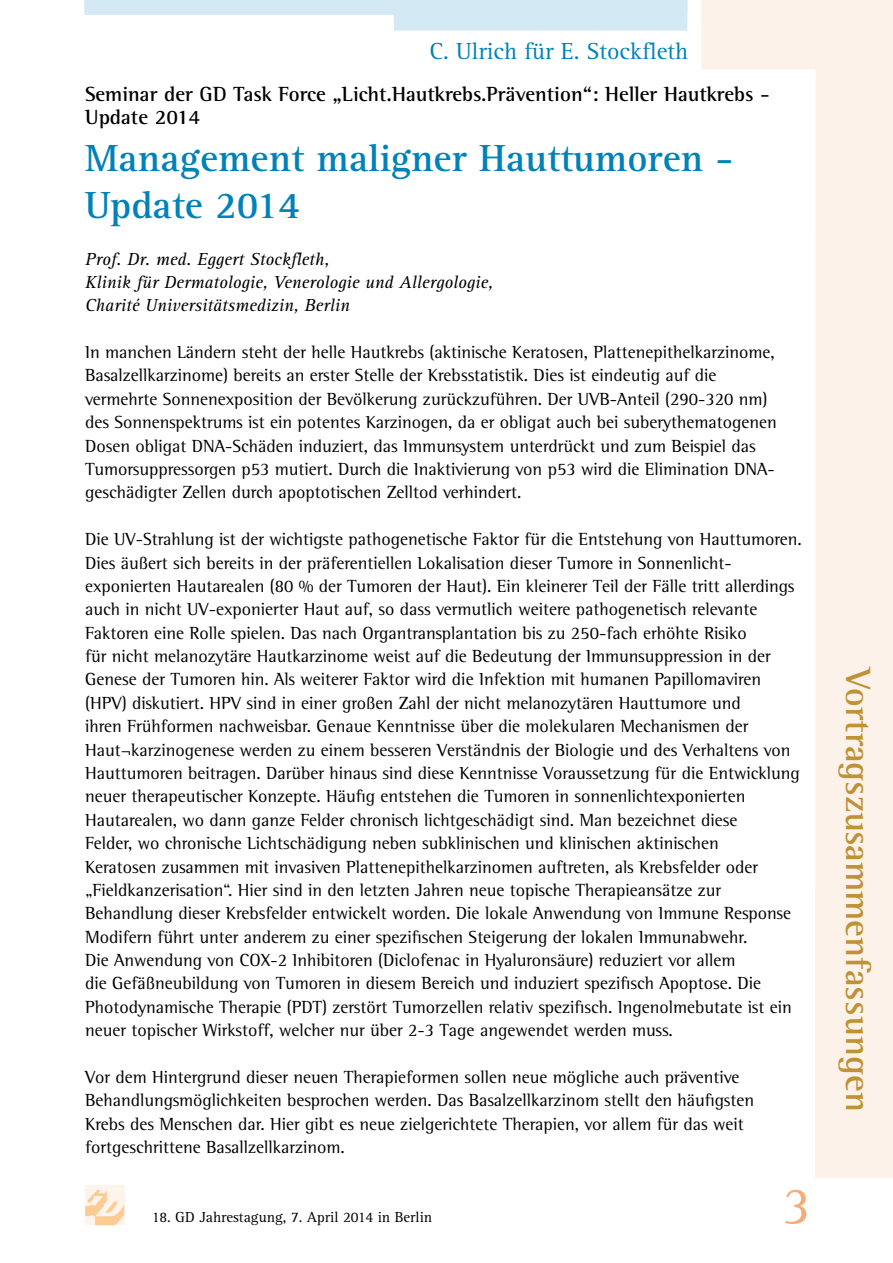
<style>
.page{position:relative;width:893px;height:1263px;background:#fff}
.page>*{position:absolute;margin:0;border:0;box-sizing:border-box;transform-origin:0 0}
.t1{font:54px "Agfa Rotis Serif";color:#f5ac75}
.t2{font:700 39px/46.8px "Agfa Rotis Serif";color:#0082b8}
.t3{font:700 36px "Agfa Rotis Semi Serif";color:#bf9237}
.t4{font:24px "Agfa Rotis Serif";color:#0082b8}
.t5{font:700 21px/23.4px "Agfa Rotis Semi Serif";color:#000}
.t6{font:18px/23.4px "Agfa Rotis Semi Serif";color:#000}
.t7{font:italic 18px/23.4px "Agfa Rotis Serif";color:#000}
.t8{font:15px "Agfa Rotis Serif";color:#000}
</style>
<div class="page">
<svg style="left:701px;top:21px;width:192px;height:1157px"></svg>
<div style="left:85px;top:1186px;width:39px;height:39px;background:#fef4eb"></div>
<svg style="left:85px;top:1189px;width:39px;height:36px"></svg>
<svg style="left:84px;top:0;width:603px;height:31px"></svg>
<div style="left:701px;top:0;width:192px;height:21px;background:#fcf2ea"></div>
<h3 class="t4" style="left:429px;top:37px;width:260px">C. Ulrich für E. Stockfleth</h3>
<p class="t5" style="left:85px;top:82px;width:686px">Seminar der GD Task Force „Licht.Hautkrebs.Prävention“: Heller Hautkrebs -<br>Update 2014</p>
<h2 class="t2" style="left:85px;top:135px;width:650px">Management maligner Hauttumoren -<br>Update 2014</h2>
<p class="t7" style="left:85px;top:247px;width:409px">Prof. Dr. med. Eggert Stockfleth,<br>Klinik für Dermatologie, Venerologie und Allergologie,<br>Charité Universitätsmedizin, Berlin</p>
<p class="t6" style="left:85px;top:340px;width:693px">In manchen Ländern steht der helle Hautkrebs (aktinische Keratosen, Plattenepithelkarzinome, Basalzellkarzinome) bereits an erster Stelle der Krebsstatistik. Dies ist eindeutig auf die vermehrte Sonnenexposition der Bevölkerung zurückzuführen. Der UVB-Anteil (290-320 nm) des Sonnenspektrums ist ein potentes Karzinogen, da er obligat auch bei suberythematogenen Dosen obligat DNA-Schäden induziert, das Immunsystem unterdrückt und zum Beispiel das Tumorsuppressorgen p53 mutiert. Durch die Inaktivierung von p53 wird die Elimination DNA&shy;geschädigter Zellen durch apoptotischen Zelltod verhindert.</p>
<p class="t6" style="left:85px;top:527px;width:718px">Die UV-Strahlung ist der wichtigste pathogenetische Faktor für die Entstehung von Hauttumoren.<br>Dies äußert sich bereits in der präferentiellen Lokalisation dieser Tumore in Sonnenlicht&shy;exponierten Hautarealen (80 % der Tumoren der Haut). Ein kleinerer Teil der Fälle tritt allerdings auch in nicht UV-exponierter Haut auf, so dass vermutlich weitere pathogenetisch relevante Faktoren eine Rolle spielen. Das nach Organtransplantation bis zu 250-fach erhöhte Risiko<br>für nicht melanozytäre Hautkarzinome weist auf die Bedeutung der Immunsuppression in der Genese der Tumoren hin. Als weiterer Faktor wird die Infektion mit humanen Papillomaviren (HPV) diskutiert. HPV sind in einer großen Zahl der nicht melanozytären Hauttumore und<br>ihren Frühformen nachweisbar. Genaue Kenntnisse über die molekularen Mechanismen der Haut¬karzinogenese werden zu einem besseren Verständnis der Biologie und des Verhaltens von Hauttumoren beitragen. Darüber hinaus sind diese Kenntnisse Voraussetzung für die Entwicklung neuer therapeutischer Konzepte. Häufig entstehen die Tumoren in sonnenlichtexponierten Hautarealen, wo dann ganze Felder chronisch lichtgeschädigt sind. Man bezeichnet diese<br>Felder, wo chronische Lichtschädigung neben subklinischen und klinischen aktinischen<br>Keratosen zusammen mit invasiven Plattenepithelkarzinomen auftreten, als Krebsfelder oder „Fieldkanzerisation“. Hier sind in den letzten Jahren neue topische Therapieansätze zur Behandlung dieser Krebsfelder entwickelt worden. Die lokale Anwendung von Immune Response Modifern führt unter anderem zu einer spezifischen Steigerung der lokalen Immunabwehr.<br>Die Anwendung von COX-2 Inhibitoren (Diclofenac in Hyaluronsäure) reduziert vor allem<br>die Gefäßneubildung von Tumoren in diesem Bereich und induziert spezifisch Apoptose. Die Photodynamische Therapie (PDT) zerstört Tumorzellen relativ spezifisch. Ingenolmebutate ist ein neuer topischer Wirkstoff, welcher nur über 2-3 Tage angewendet werden muss.</p>
<p class="t6" style="left:85px;top:1065px;width:670px">Vor dem Hintergrund dieser neuen Therapieformen sollen neue mögliche auch präventive Behandlungsmöglichkeiten besprochen werden. Das Basalzellkarzinom stellt den häufigsten Krebs des Menschen dar. Hier gibt es neue zielgerichtete Therapien, vor allem für das weit fortgeschrittene Basallzellkarzinom.</p>
<p class="t8" style="left:152px;top:1208px;width:282px">18. GD Jahrestagung, 7. April 2014 in Berlin</p>
<h1 class="t1" style="left:783px;top:1175px;width:30px">3</h1>
<h3 class="t3" style="left:880px;top:668px;width:445px;rotate:90deg">Vortragszusammenfassungen</h3>
</div>
